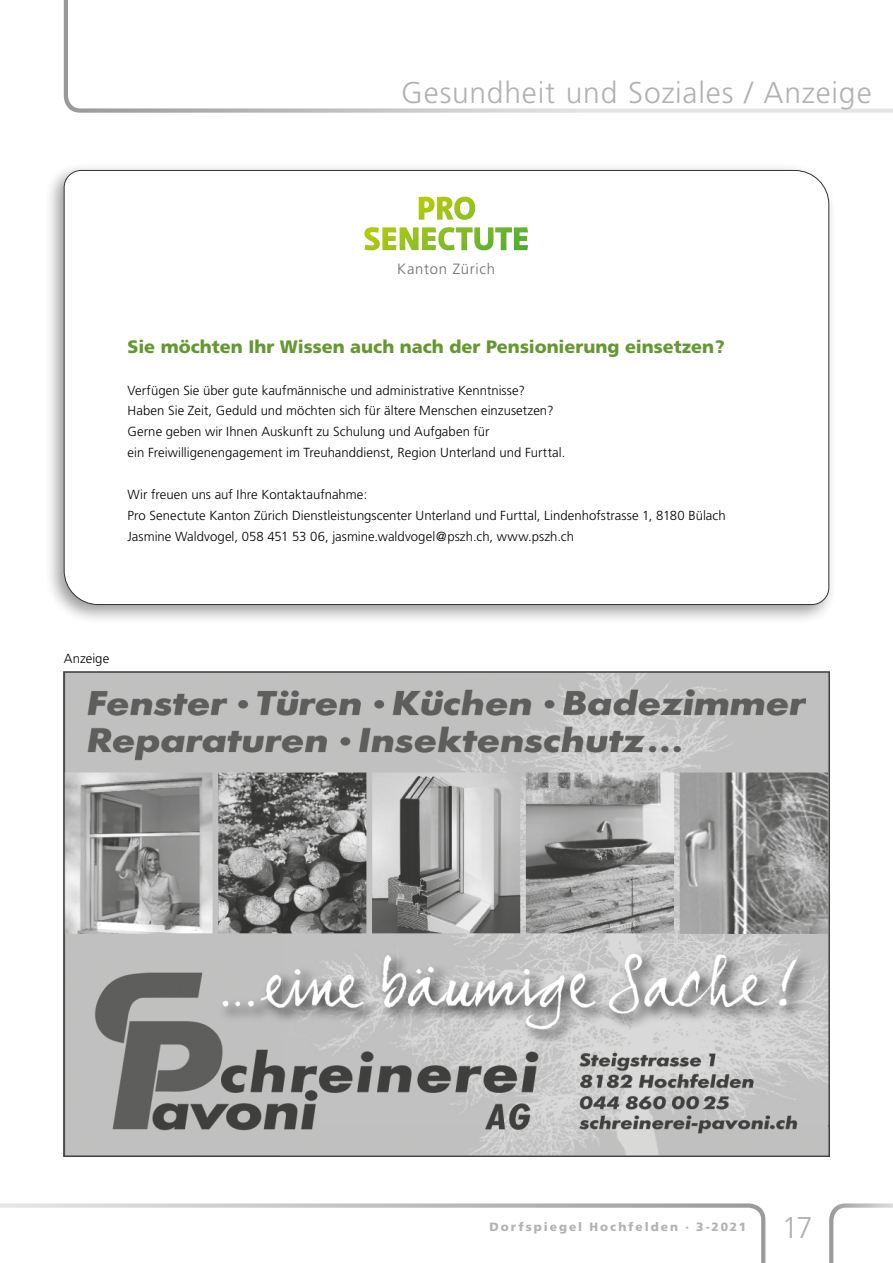
<style>
.page{position:relative;width:893px;height:1263px;background:#fff}
.page>*{position:absolute;margin:0;border:0;box-sizing:border-box;transform-origin:0 0}
.t1{font:300 30px "Frutiger";letter-spacing:.025em;color:#b3b2b2}
.t2{font:300 30px "Frutiger CE";color:#b3b2b2}
.t3{font:900 18px "Frutiger";color:#669832}
.t4{font:300 14.85px "Frutiger";letter-spacing:.05em;color:#706f6f}
.t5{font:300 13.2px/20.9px "Frutiger";letter-spacing:.005em;color:#000}
.t6{font:900 12px "Frutiger";letter-spacing:.165em;color:#b3b2b2}
</style>
<div class="page">
<svg style="left:1px;top:1203px;width:764px;height:60px"></svg>
<svg style="left:829px;top:1203px;width:64px;height:60px"></svg>
<svg style="left:64px;top:0;width:829px;height:113px"></svg>
<div style="left:43px;top:162px;width:794px;height:463px;background:#000;opacity:.5"></div>
<svg style="left:63px;top:170px;width:767px;height:435px"></svg>
<svg style="left:364px;top:197px;width:164px;height:53px"></svg>
<img style="left:64px;top:671px;width:765px;height:486px">
<h1 class="t1" style="left:401px;top:76px;width:472px">Gesundheit und Soziales / Anzeige</h1>
<p class="t4" style="left:397px;top:261px;width:100px">Kanton Zürich</p>
<h2 class="t3" style="left:128px;top:336px;width:599px">Sie möchten Ihr Wissen auch nach der Pensionierung einsetzen?</h2>
<p class="t5" style="left:128px;top:380px;width:439px">Verfügen Sie über gute kaufmännische und administrative Kenntnisse?<br>Haben Sie Zeit, Geduld und möchten sich für ältere Menschen einzusetzen?<br>Gerne geben wir Ihnen Auskunft zu Schulung und Aufgaben für<br>ein Freiwilligenengagement im Treuhanddienst, Region Unterland und Furttal.</p>
<p class="t5" style="left:128px;top:484px;width:600px">Wir freuen uns auf Ihre Kontaktaufnahme:<br>Pro Senectute Kanton Zürich Dienstleistungscenter Unterland und Furttal, Lindenhofstrasse 1, 8180 Bülach<br>Jasmine Waldvogel, 058 451 53 06, jasmine.waldvogel@pszh.ch, www.pszh.ch</p>
<p class="t5" style="left:64px;top:648px;width:47px">Anzeige</p>
<p class="t6" style="left:490px;top:1219px;width:258px">Dorfspiegel Hochfelden · 3-2021</p>
<h1 class="t2" style="left:782px;top:1210px;width:32px">17</h1>
</div>
